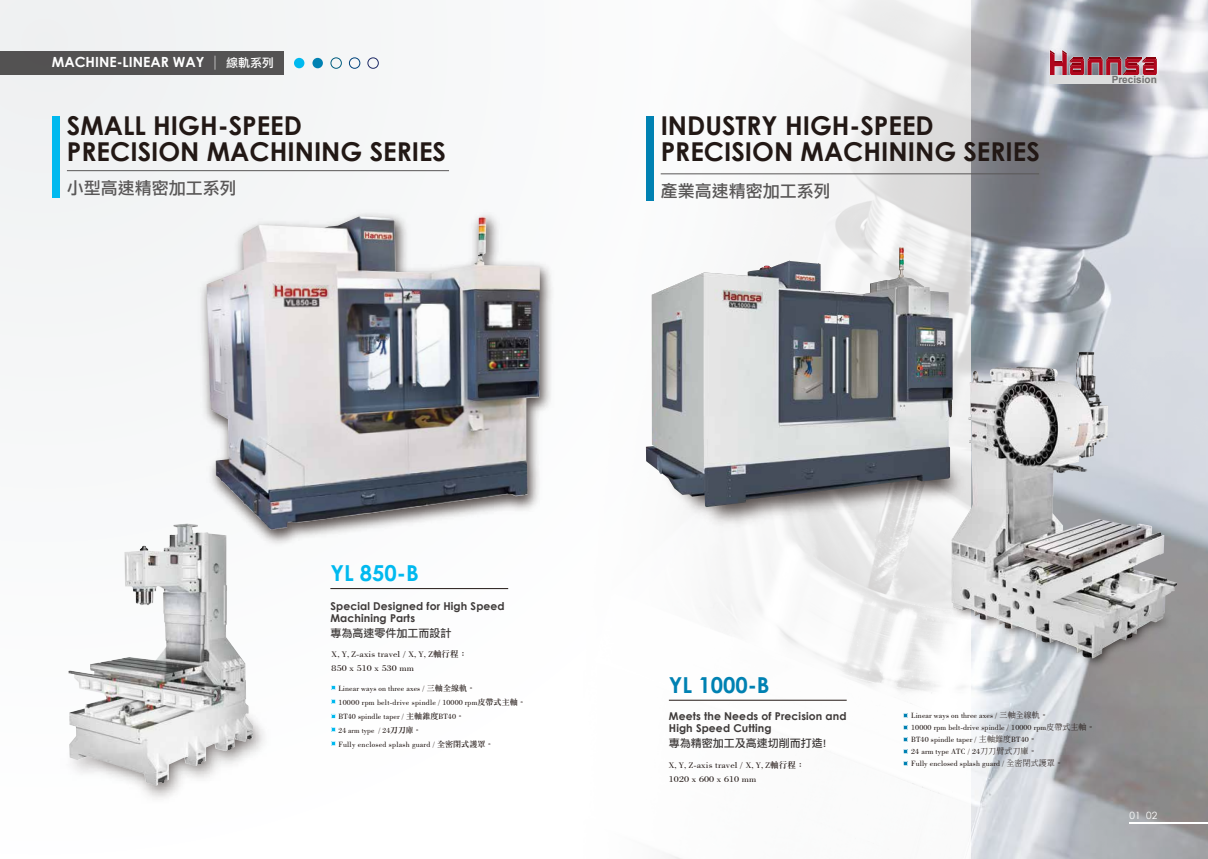
<style>
.page{position:relative;width:1208px;height:859px;background:#fafbfb}
.page>*{position:absolute;margin:0;border:0;box-sizing:border-box;transform-origin:0 0}
.t1{font:700 26px/26px "Century Gothic";color:#221815}
.t2{font:700 22px "Century Gothic";color:#0081b2}
.t3{font:700 22px "Century Gothic";color:#00b9ef}
.t4{font:17px "DF Li Hei Std W5";color:#595757}
.t5{font:700 14px "Century Gothic";color:#fff}
.t6{font:11px "DF Li Hei Std W5";color:#3e3a39}
.t7{font:700 10.8px/12px "Century Gothic";letter-spacing:.01em;color:#3e3a39}
.t8{font:700 10px "Arial";color:#727171}
.t9{font:10px "Century Gothic";color:#fff}
.t10{font:9px/14px "Bodoni BT";letter-spacing:.01em;color:#221815;scale:1.11 1}
.t11{font:8px/12px "Bodoni BT";letter-spacing:.01em;color:#221815}
.s1{font-family:"Adobe Ming Std";font-weight:300}
.s2{font-family:"DF Li Hei Std W5";font-weight:400;font-size:12px}
.s3{font-size:8.5px}
.s4{font-family:"DF Li Song Std W5";font-size:8.5px}
.s5{font-family:"DF Li Song Std W5"}
.s6{font-family:"Inn Ming";font-weight:500}
</style>
<div class="page">
<img style="left:645px;top:1px;width:326px;height:787px">
<img style="left:971px;top:0;width:237px;height:859px">
<img style="left:1048px;top:48px;width:110px;height:30px">
<svg style="left:1050px;top:50px;width:106px;height:25px;background:#a45967"></svg>
<div style="left:1050px;top:75px;width:107px;height:9px;background:#dcdddd"></div>
<hr style="left:1129px;top:822px;width:79px;height:1px;background:#fff">
<div style="left:0;top:51px;width:284px;height:23px;background:#595757"></div>
<div style="left:367px;top:57px;width:12px;height:12px;border:1px solid #1f2a66;border-radius:50%"></div>
<div style="left:349px;top:57px;width:11px;height:12px;border:1px solid #00437c;border-radius:50%"></div>
<div style="left:330px;top:57px;width:12px;height:12px;border:1px solid #005d7f;border-radius:50%"></div>
<div style="left:312px;top:58px;width:11px;height:10px;background:#0081b2;border-radius:50%"></div>
<div style="left:294px;top:58px;width:10px;height:10px;background:#00b9ef;border-radius:50%"></div>
<div style="left:646px;top:116px;width:7px;height:84px;background:#0081b2"></div>
<hr style="left:660px;top:174px;width:379px;height:1px;background:#595757">
<img style="left:654px;top:418px;width:320px;height:116px">
<img style="left:646px;top:247px;width:306px;height:260px">
<hr style="left:669px;top:700px;width:177px;height:1px;background:#221815">
<svg style="left:903px;top:713px;width:5px;height:4px"></svg>
<svg style="left:903px;top:725px;width:5px;height:4px"></svg>
<svg style="left:903px;top:737px;width:5px;height:4px"></svg>
<svg style="left:903px;top:749px;width:5px;height:4px"></svg>
<svg style="left:903px;top:761px;width:5px;height:4px"></svg>
<div style="left:53px;top:116px;width:7px;height:81px;background:#00b9ef"></div>
<hr style="left:67px;top:170px;width:382px;height:1px;background:#595757">
<hr style="left:330px;top:588px;width:178px;height:1px;background:#221815">
<svg style="left:331px;top:686px;width:4px;height:4px"></svg>
<svg style="left:331px;top:700px;width:4px;height:4px"></svg>
<svg style="left:331px;top:714px;width:4px;height:4px"></svg>
<svg style="left:331px;top:727px;width:4px;height:5px"></svg>
<svg style="left:331px;top:741px;width:4px;height:4px"></svg>
<img style="left:201px;top:213px;width:350px;height:330px">
<img style="left:207px;top:216px;width:333px;height:314px">
<img style="left:944px;top:569px;width:233px;height:104px">
<svg style="left:954px;top:579px;width:207px;height:78px;background:#c2c2c2"></svg>
<img style="left:981px;top:352px;width:98px;height:38px">
<img style="left:68px;top:524px;width:185px;height:262px">
<h3 class="t5" style="left:52px;top:52px;width:224px">MACHINE-LINEAR WAY <span class="s1">│</span> <span class="s2">線軌系列</span></h3>
<h1 class="t1" style="left:67px;top:111px;width:381px">SMALL HIGH-SPEED<br>PRECISION MACHINING SERIES</h1>
<h3 class="t4" style="left:67px;top:179px;width:172px">小型高速精密加工系列</h3>
<h1 class="t1" style="left:660px;top:111px;width:381px">INDUSTRY HIGH-SPEED<br>PRECISION MACHINING SERIES</h1>
<h3 class="t4" style="left:660px;top:182px;width:171px">產業高速精密加工系列</h3>
<p class="t8" style="left:1111px;top:73px;width:47px">Precision</p>
<h2 class="t3" style="left:330px;top:556px;width:90px">YL 850-B</h2>
<h3 class="t7" style="left:330px;top:599px;width:176px">Special Designed for High Speed<br>Machining Parts</h3>
<h3 class="t6" style="left:330px;top:627px;width:122px">專為高速零件加工而設計</h3>
<p class="t10" style="left:332px;top:647px;width:124px"><span class="s3">X, Y, Z</span>-axis travel / <span class="s3">X, Y, Z</span><span class="s4">軸行程：<br></span>850 x 510 x 530 mm</p>
<p class="t11" style="left:338px;top:681px;width:189px;line-height:14px">Linear ways on three axes / <span class="s5">三軸全線軌。<br></span>10000 rpm belt-drive spindle / 10000 rpm<span class="s5">皮帶式主軸。</span>BT40 spindle taper / <span class="s5">主軸錐度</span>BT40<span class="s5">。<br></span>24 arm type / 24<span class="s5">刀刀庫。<br></span>Fully enclosed splash guard / <span class="s5">全密閉式護罩。</span></p>
<h2 class="t2" style="left:669px;top:668px;width:102px">YL 1000-B</h2>
<h3 class="t7" style="left:669px;top:709px;width:179px">Meets the Needs of Precision and<br>High Speed Cutting</h3>
<h3 class="t6" style="left:669px;top:737px;width:159px">專為精密加工及高速切削而打造!</h3>
<p class="t10" style="left:669px;top:758px;width:124px"><span class="s3">X, Y, Z</span>-axis travel / <span class="s3">X, Y, Z</span><span class="s4">軸行程：<br></span>1020 x 600 x 610 mm</p>
<p class="t11" style="left:911px;top:709px;width:185px">Linear ways on three axes / <span class="s6">三軸</span><span class="s1">全</span><span class="s6">線軌。<br></span>10000 rpm belt-drive spindle / 10000 rpm<span class="s6">皮帶式主軸。</span>BT40 spindle taper / <span class="s6">主軸錐度</span>BT40<span class="s6">。<br></span>24 arm type ATC / 24<span class="s6">刀刀臂式刀庫。<br></span>Fully enclosed splash guard / <span class="s1">全密閉式護罩。</span></p>
<p class="t9" style="left:1129px;top:808px;width:29px">01 02</p>
</div>
